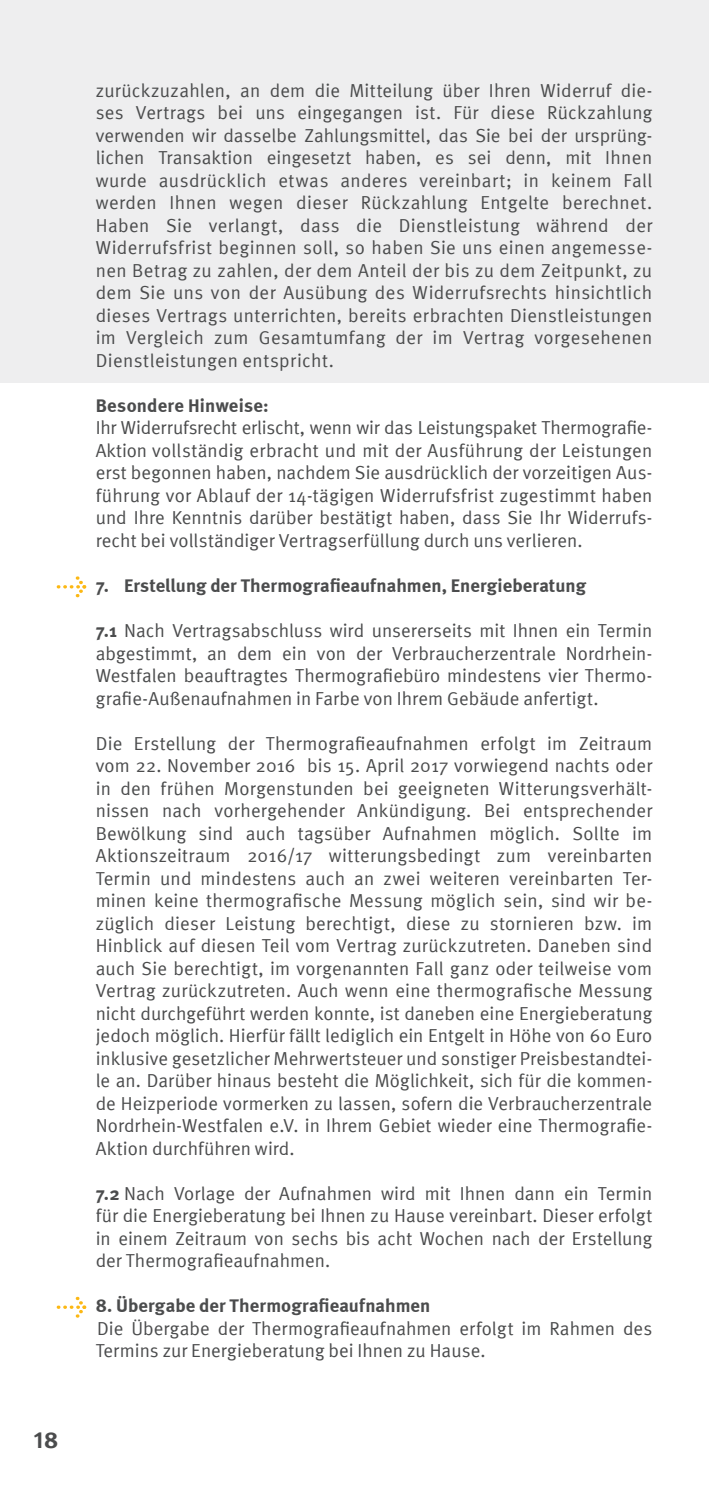
<style>
.page{position:relative;width:709px;height:1489px;background:#fff}
.page>*{position:absolute;margin:0;border:0;box-sizing:border-box;transform-origin:0 0}
.t1{font:23.75px "Meta Bold Expert";color:#4b4c4d}
.t2{font:18.75px/22.5px "Meta Normal";letter-spacing:.005em;color:#4b4c4d;text-align:justify}
.t3{font:700 18.75px "Meta";letter-spacing:.01em;color:#4b4c4d}
.s1{font-family:"Meta";font-weight:700}
</style>
<div class="page">
<div style="left:0;top:0;width:709px;height:383px;background:#eeeeef"></div>
<svg style="left:57px;top:576px;width:29px;height:21px"></svg>
<svg style="left:57px;top:1296px;width:29px;height:21px"></svg>
<p class="t2" style="left:96px;top:79px;width:558px">zurückzuzahlen, an dem die Mitteilung über Ihren Widerruf die&shy;ses Vertrags bei uns eingegangen ist. Für diese Rückzahlung verwenden wir dasselbe Zahlungsmittel, das Sie bei der ursprüng&shy;lichen Transaktion eingesetzt haben, es sei denn, mit Ihnen wurde ausdrücklich etwas anderes vereinbart; in keinem Fall werden Ihnen wegen dieser Rückzahlung Entgelte berechnet.<br>Haben Sie verlangt, dass die Dienstleistung während der Widerrufsfrist beginnen soll, so haben Sie uns einen angemesse&shy;nen Betrag zu zahlen, der dem Anteil der bis zu dem Zeitpunkt, zu dem Sie uns von der Ausübung des Widerrufsrechts hinsichtlich dieses Vertrags unterrichten, bereits erbrachten Dienstleistungen im Vergleich zum Gesamtumfang der im Vertrag vorgesehenen Dienstleistungen entspricht.</p>
<p class="t3" style="left:57px;top:394px;width:26px">B</p>
<p class="t3" style="left:107px;top:394px;width:163px">esondere Hinweise:</p>
<p class="t2" style="left:96px;top:416px;width:558px">Ihr Widerrufsrecht erlischt, wenn wir das Leistungspaket Thermografie-Aktion vollständig erbracht und mit der Ausführung der Leistungen erst begonnen haben, nachdem Sie ausdrücklich der vorzeitigen Aus&shy;führung vor Ablauf der 14-tägigen Widerrufsfrist zugestimmt haben und Ihre Kenntnis darüber bestätigt haben, dass Sie Ihr Widerrufs&shy;recht bei vollständiger Vertragserfüllung durch uns verlieren.</p>
<p class="t3" style="left:96px;top:574px;width:492px">7. Erstellung der Thermografieaufnahmen, Energieberatung</p>
<p class="t2" style="left:96px;top:619px;width:558px"><span class="s1">7.1</span> Nach Vertragsabschluss wird unsererseits mit Ihnen ein Termin abgestimmt, an dem ein von der Verbraucherzentrale Nordrhein-Westfalen beauftragtes Thermografiebüro mindestens vier Thermo&shy;grafie-Außenaufnahmen in Farbe von Ihrem Gebäude anfertigt.</p>
<p class="t2" style="left:96px;top:731px;width:558px">Die Erstellung der Thermografieaufnahmen erfolgt im Zeitraum vom 22. November 2016 bis 15. April 2017 vorwiegend nachts oder in den frühen Morgenstunden bei geeigneten Witterungsverhält&shy;nissen nach vorhergehender Ankündigung. Bei entsprechender Bewölkung sind auch tagsüber Aufnahmen möglich. Sollte im Aktionszeitraum 2016/17 witterungsbedingt zum vereinbarten Termin und mindestens auch an zwei weiteren vereinbarten Ter&shy;minen keine thermografische Messung möglich sein, sind wir be&shy;züglich dieser Leistung berechtigt, diese zu stornieren bzw. im Hinblick auf diesen Teil vom Vertrag zurückzutreten. Daneben sind auch Sie berechtigt, im vorgenannten Fall ganz oder teilweise vom Vertrag zurückzutreten. Auch wenn eine thermografische Messung nicht durchgeführt werden konnte, ist daneben eine Energieberatung jedoch möglich. Hierfür fällt lediglich ein Entgelt in Höhe von 60 Euro inklusive gesetzlicher Mehrwertsteuer und sonstiger Preisbestandtei&shy;le an. Darüber hinaus besteht die Möglichkeit, sich für die kommen&shy;de Heizperiode vormerken zu lassen, sofern die Verbraucherzentrale Nordrhein-Westfalen e.V. in Ihrem Gebiet wieder eine Thermografie-Aktion durchführen wird.</p>
<p class="t2" style="left:96px;top:1181px;width:558px"><span class="s1">7.2</span> Nach Vorlage der Aufnahmen wird mit Ihnen dann ein Termin für die Energieberatung bei Ihnen zu Hause vereinbart. Dieser erfolgt in einem Zeitraum von sechs bis acht Wochen nach der Erstellung der Thermografieaufnahmen.</p>
<p class="t3" style="left:96px;top:1294px;width:336px">8. Übergabe der Thermografieaufnahmen</p>
<p class="t2" style="left:96px;top:1316px;width:558px">Die Übergabe der Thermografieaufnahmen erfolgt im Rahmen des<br>Termins zur Energieberatung bei Ihnen zu Hause.</p>
<p class="t1" style="left:34px;top:1425px;width:26px">18</p>
</div>
